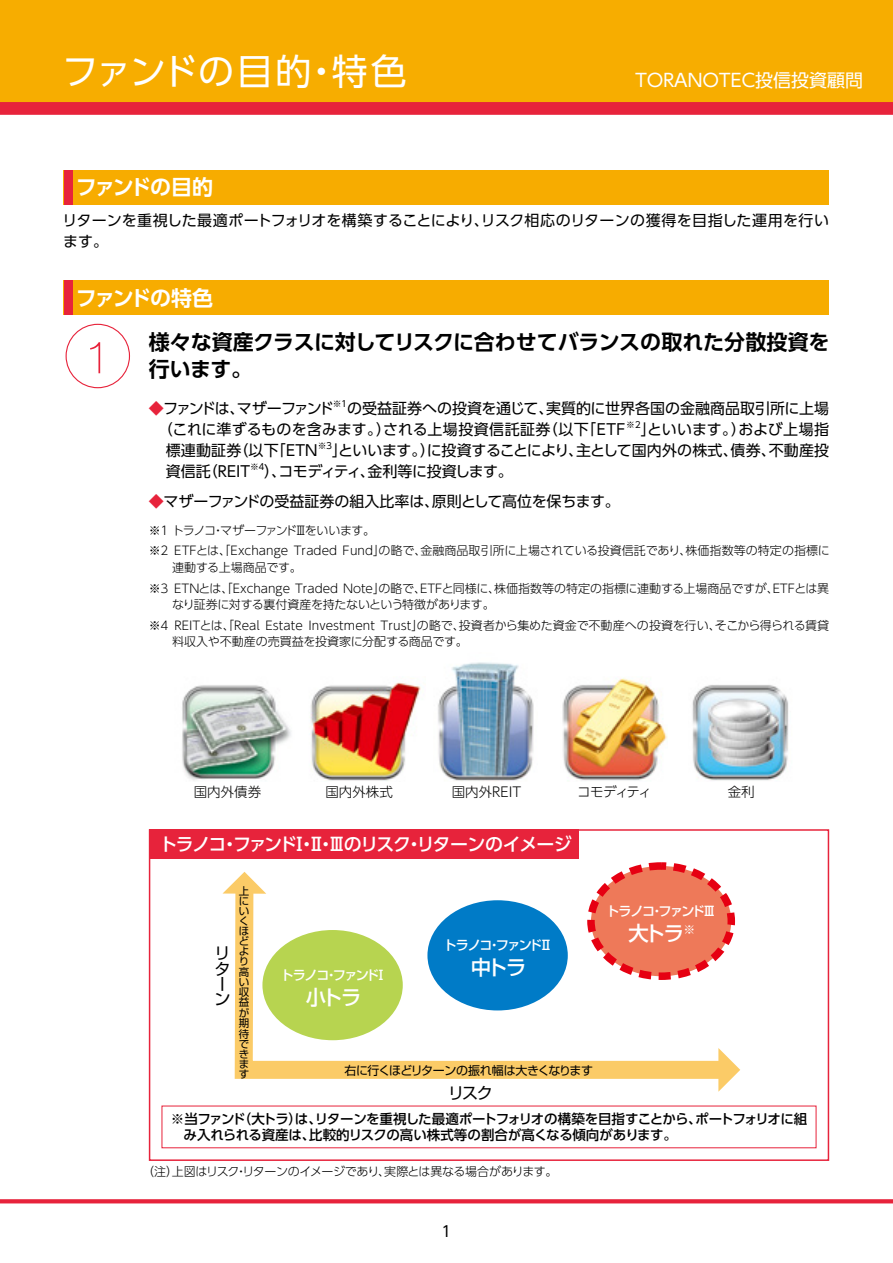
<style>
.page{position:relative;width:893px;height:1263px;background:#fff}
.page>*{position:absolute;margin:0;border:0;box-sizing:border-box;transform-origin:0 0}
.t1{font:36px "UD Shin Go Pro";letter-spacing:.01em;color:#fff}
.t2{font:700 21px/27px "UD Shin Go Pro De";letter-spacing:-.01em;color:#000}
.t3{font:700 21px "UD Shin Go Pro De";letter-spacing:-.085em;color:#fff}
.t4{font:500 20.4px "Shin Go Pr 5";letter-spacing:-.13em;color:#fff}
.t5{font:500 18px "UD Shin Go Pro";letter-spacing:-.085em;color:#fff}
.t6{font:18px "UD Shin Go Pro";letter-spacing:-.17em;color:#fff}
.t7{font:16.05px/15.3px "Shin Go Pr 5";color:#000}
.t8{font:15px/21px "UD Shin Go Pro";color:#000}
.t9{font:15px "UD Shin Go Pro";letter-spacing:-.035em;color:#000}
.t10{font:15px "UD Shin Go Pro";letter-spacing:-.14em;color:#000}
.t11{font:500 13.5px/16.5px "UD Shin Go Pro";letter-spacing:-.03em;color:#000}
.t12{font:300 13.5px "UD Shin Go Pro";color:#000}
.t13{font:500 13.05px "Shin Go Pr 5";letter-spacing:-.115em;color:#fff}
.t14{font:300 12px/20.7px "UD Shin Go Pro";color:#000}
.t15{font:300 12px "UD Shin Go Pro";letter-spacing:-.035em;color:#000}
.t16{font:12px "Shin Go Pr 5";letter-spacing:-.04em;color:#000}
.t17{font:10.5px/10.2px "Shin Go Pr 5";color:#000}
.t18{font:8.7px "UD Shin Go Pro";color:#000}
.s1{color:#e7233b}
</style>
<div class="page">
<div style="left:0;top:0;width:893px;height:102px;background:#f7ad00"></div>
<svg style="left:1px;top:1199px;width:892px;height:4px;background:#e82e45"></svg>
<div style="left:0;top:102px;width:893px;height:13px;background:#e7233b"></div>
<svg style="left:90px;top:342px;width:10px;height:31px"></svg>
<div style="left:66px;top:324px;width:64px;height:64px;border:1px solid #e7233b;border-radius:50%"></div>
<div style="left:64px;top:170px;width:765px;height:34px;background:#f7ac00"></div>
<div style="left:64px;top:170px;width:8px;height:34px;background:#e7233b"></div>
<div style="left:64px;top:281px;width:765px;height:34px;background:#f7ac00"></div>
<div style="left:64px;top:281px;width:8px;height:34px;background:#e7233b"></div>
<img style="left:310px;top:682px;width:111px;height:99px">
<img style="left:182px;top:685px;width:109px;height:96px">
<img style="left:438px;top:662px;width:96px;height:119px">
<img style="left:562px;top:678px;width:105px;height:103px">
<img style="left:692px;top:685px;width:97px;height:96px">
<svg style="left:234px;top:873px;width:502px;height:206px"></svg>
<svg style="left:718px;top:1048px;width:22px;height:44px"></svg>
<svg style="left:223px;top:872px;width:43px;height:22px"></svg>
<div style="left:262px;top:930px;width:141px;height:110px;background:#b7d450;border-radius:50%"></div>
<div style="left:427px;top:900px;width:141px;height:110px;background:#007bc7;border-radius:50%"></div>
<div style="left:591px;top:866px;width:140px;height:110px;background:#ee7959;border-radius:50%"></div>
<div style="left:587px;top:862px;width:148px;height:118px;border:8px dashed #e60012;border-radius:50%"></div>
<div style="left:149px;top:829px;width:680px;height:332px;border:2px solid #e7233b"></div>
<div style="left:150px;top:829px;width:429px;height:30px;background:#e7233b"></div>
<h1 class="t1" style="left:62px;top:42px;width:346px">ファンドの目的・特色</h1>
<h2 class="t3" style="left:76px;top:170px;width:139px">ファンドの目的</h2>
<h3 class="t6" style="left:632px;top:66px;width:233px">ＴＯＲＡＮＯＴＥＣ投信投資顧問</h3>
<p class="t8" style="left:63px;top:209px;width:768px">リターンを重視した最適ポートフォリオを構築することにより、リスク相応のリターンの獲得を目指した運用を行います。</p>
<h2 class="t3" style="left:76px;top:281px;width:139px">ファンドの特色</h2>
<h2 class="t2" style="left:149px;top:328px;width:682px">様々な資産クラスに対してリスクに合わせてバランスの取れた分散投資を行います。</h2>
<p class="t10" style="left:149px;top:396px;width:187px"><span class="s1">◆</span>ファンドは、マザーファンド</p>
<p class="t18" style="left:333px;top:396px;width:17px">※１</p>
<p class="t8" style="left:158px;top:397px;width:673px;text-indent:189px">の受益証券への投資を通じて、実質的に世界各国の金融商品取引所に上場（これに準ずるものを含みます。）される上場投資信託証券（以下「ＥＴＦ</p>
<p class="t18" style="left:626px;top:417px;width:18px">※２</p>
<p class="t8" style="left:641px;top:418px;width:190px">」といいます。）および上場指</p>
<p class="t8" style="left:166px;top:439px;width:155px">標連動証券（以下「ＥＴＮ</p>
<p class="t18" style="left:318px;top:438px;width:17px">※３</p>
<p class="t8" style="left:332px;top:439px;width:499px">」といいます。）に投資することにより、主として国内外の株式、債券、不動産投</p>
<p class="t8" style="left:166px;top:460px;width:88px">資信託（ＲＥＩＴ</p>
<p class="t18" style="left:250px;top:459px;width:17px">※４</p>
<p class="t9" style="left:264px;top:459px;width:250px">）、コモディティ、金利等に投資します。</p>
<p class="t8" style="left:149px;top:490px;width:472px"><span class="s1">◆</span>マザーファンドの受益証券の組入比率は、原則として高位を保ちます。</p>
<p class="t14" style="left:149px;top:519px;width:682px">※１トラノコ・マザーファンドⅢをいいます。<br>※２ ETFとは、「Exchange Traded Fund」の略で、金融商品取引所に上場されている投資信託であり、株価指数等の特定の指標に</p>
<p class="t14" style="left:149px;top:557px;width:682px;text-indent:23px">連動する上場商品です。<br>※３ ETNとは、「Exchange Traded Note」の略で、ETFと同様に、株価指数等の特定の指標に連動する上場商品ですが、ＥＴＦとは異</p>
<p class="t14" style="left:149px;top:594px;width:682px;text-indent:23px">なり証券に対する裏付資産を持たないという特徴があります。<br>※４ REITとは、「Real Estate Investment Trust」の略で、投資者から集めた資金で不動産への投資を行い、そこから得られる賃貸</p>
<p class="t14" style="left:172px;top:631px;width:297px">料収入や不動産の売買益を投資家に分配する商品です。</p>
<p class="t12" style="left:194px;top:781px;width:69px">国内外債券</p>
<p class="t12" style="left:325px;top:781px;width:69px">国内外株式</p>
<p class="t12" style="left:452px;top:781px;width:71px">国内外REIT</p>
<p class="t12" style="left:577px;top:781px;width:76px">コモディティ</p>
<p class="t12" style="left:728px;top:781px;width:28px">金利</p>
<h3 class="t5" style="left:159px;top:829px;width:414px">トラノコ・ファンドⅠ・Ⅱ・Ⅲのリスク・リターンのイメージ</h3>
<p class="t17" style="left:239px;top:885px;width:12px">上にいくほどより高い収益が期待できます</p>
<p class="t11" style="left:184px;top:1110px;width:625px;text-indent:-13px">※当ファンド（大トラ）は、リターンを重視した最適ポートフォリオの構築を目指すことから、ポートフォリオに組み入れられる資産は、比較的リスクの高い株式等の割合が高くなる傾向があります。</p>
<p class="t13" style="left:606px;top:900px;width:111px">トラノコ・ファンドⅢ</p>
<h3 class="t4" style="left:628px;top:916px;width:68px">大トラ<sup>※</sup></h3>
<p class="t13" style="left:443px;top:935px;width:111px">トラノコ・ファンドⅡ</p>
<h3 class="t4" style="left:471px;top:950px;width:57px">中トラ</h3>
<h3 class="t7" style="left:214px;top:944px;width:17px">リターン</h3>
<p class="t13" style="left:280px;top:964px;width:109px">トラノコ・ファンドⅠ</p>
<h3 class="t4" style="left:306px;top:980px;width:57px">小トラ</h3>
<p class="t16" style="left:344px;top:1060px;width:250px">右に行くほどリターンの振れ幅は大きくなります</p>
<h3 class="t7" style="left:448px;top:1084px;width:46px">リスク</h3>
<p class="t15" style="left:142px;top:1161px;width:417px">（注）上図はリスク・リターンのイメージであり、実際とは異なる場合があります。</p>
<p class="t8" style="left:442px;top:1220px;width:11px">1</p>
</div>
